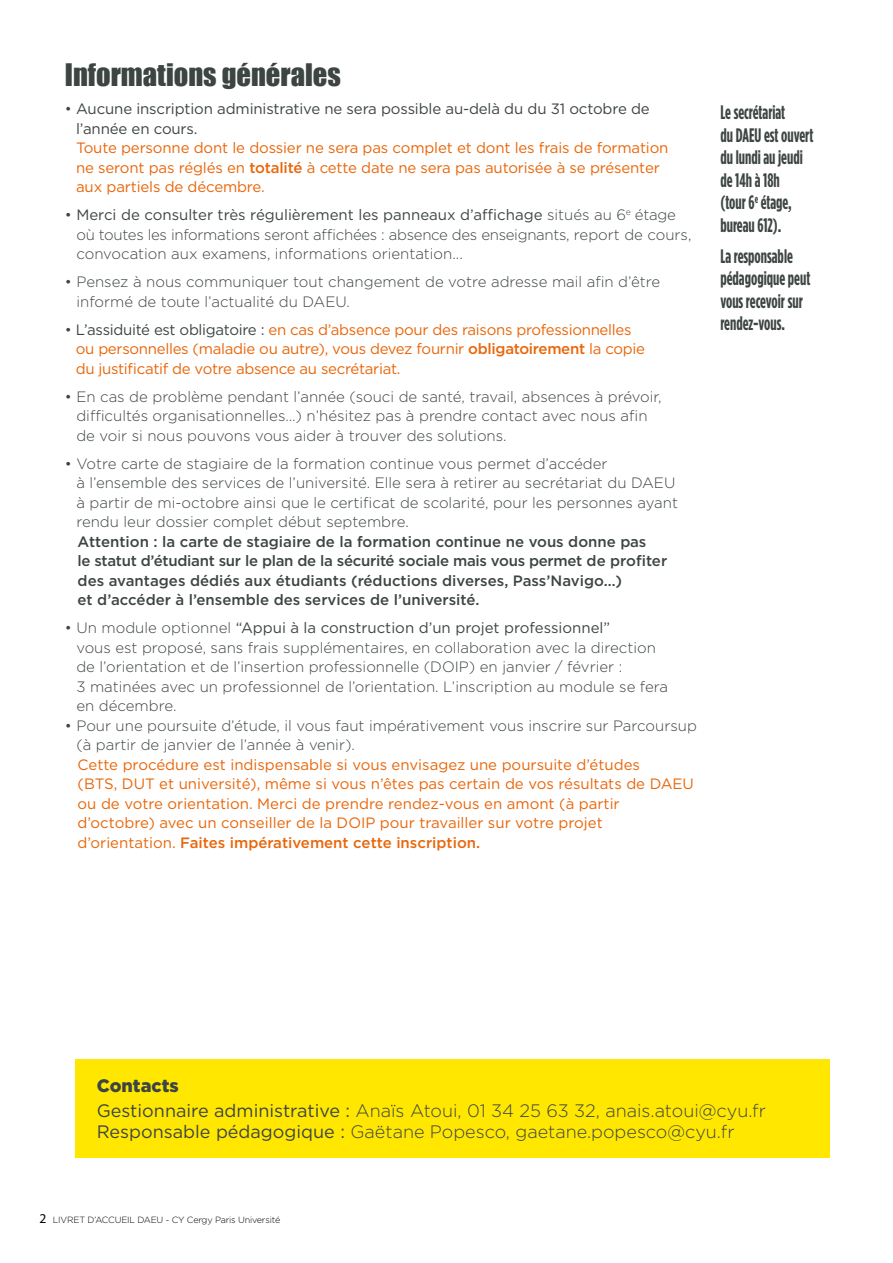
<style>
.page{position:relative;width:893px;height:1263px;background:#fff}
.page>*{position:absolute;margin:0;border:0;box-sizing:border-box;transform-origin:0 0}
.t1{font:28.5px "Impact";color:#3d4543}
.t2{font:700 19.5px/22.5px "Gotham Condensed";color:#3d4543;scale:.85 1}
.t3{font:300 18px/21px "Gotham";color:#3d4543}
.t4{font:900 18px "Gotham Pro";color:#3d4543}
.t5{font:300 15px/19.5px "Gotham";color:#3d4543}
.t6{font:15px/19.5px "Gotham";letter-spacing:-.01em;color:#e9660a}
.t7{font:500 15px/19.5px "Gotham";color:#3d4543}
.t8{font:300 15px/19.5px "Gotham";letter-spacing:-.02em;color:#3d4543}
.t9{font:15px/19.5px "Gotham";letter-spacing:-.01em;color:#3d4543}
.t10{font:300 9px "Gotham";letter-spacing:-.02em;color:#000}
.s1{font-weight:300}
.s2{font-weight:500}
.s3{font-weight:400}
.s4{font-weight:300;color:#3d4543}
.s5{color:#3d4543}
.s6{font-family:"Myriad Pro";font-weight:400;font-size:13.5px}
</style>
<div class="page">
<div style="left:75px;top:1059px;width:755px;height:98px;background:#ffe700"></div>
<h1 class="t1" style="left:65px;top:53px;width:278px">Informations générales</h1>
<p class="t9" style="left:76px;top:99px;width:575px;text-indent:-11px"><span class="s1">•</span> Aucune inscription administrative ne sera possible au-delà du du 31 octobre de l’année en cours.</p>
<p class="t6" style="left:76px;top:138px;width:594px">Toute personne dont le dossier ne sera pas complet et dont les frais de formation ne seront pas réglés en <span class="s2">totalité</span> à cette date ne sera pas autorisée à se présenter aux partiels de décembre.</p>
<p class="t8" style="left:76px;top:205px;width:617px;text-indent:-12px">• <span class="s3">Merci de consulter très régulièrement les panneaux d’affichage</span> situés au 6<sup>e</sup> étage où toutes les informations seront affichées : absence des enseignants, report de cours, convocation aux examens, informations orientation...</p>
<p class="t5" style="left:76px;top:272px;width:585px;text-indent:-12px">• Pensez à nous communiquer tout changement de votre adresse mail afin d’être informé de toute l’actualité du DAEU.</p>
<p class="t6" style="left:76px;top:319px;width:571px;text-indent:-11px"><span class="s4">•</span> <span class="s5">L’assiduité est obligatoire :</span> en cas d’absence pour des raisons professionnelles ou personnelles (maladie ou autre), vous devez fournir <span class="s2">obligatoirement</span> la copie du justificatif de votre absence au secrétariat.</p>
<p class="t5" style="left:76px;top:386px;width:587px;text-indent:-12px">• En cas de problème pendant l’année (souci de santé, travail, absences à prévoir, difficultés organisationnelles…) n’hésitez pas à prendre contact avec nous afin de voir si nous pouvons vous aider à trouver des solutions.</p>
<p class="t5" style="left:76px;top:453px;width:603px;text-indent:-12px">• Votre carte de stagiaire de la formation continue vous permet d’accéder<br>à l’ensemble des services de l’université. Elle sera à retirer au secrétariat du DAEU à partir de mi-octobre ainsi que le certificat de scolarité, pour les personnes ayant rendu leur dossier complet début septembre.</p>
<p class="t7" style="left:78px;top:532px;width:591px">Attention : la carte de stagiaire de la formation continue ne vous donne pas<br>le statut d’étudiant sur le plan de la sécurité sociale mais vous permet de profiter des avantages dédiés aux étudiants (réductions diverses, Pass’Navigo…)<br>et d’accéder à l’ensemble des services de l’université.</p>
<p class="t5" style="left:76px;top:618px;width:593px;text-indent:-12px">• Un module optionnel <span class="s3">“Appui à la construction d’un projet professionnel”<br></span>vous est proposé, sans frais supplémentaires, en collaboration avec la direction de l’orientation et de l’insertion professionnelle (DOIP) en janvier / février :<br>3 matinées avec un professionnel de l’orientation. L’inscription au module se fera en décembre.</p>
<p class="t5" style="left:76px;top:715px;width:622px;text-indent:-12px">• Pour une poursuite d’étude, il vous faut impérativement vous inscrire sur Parcoursup (à partir de janvier de l’année à venir).</p>
<p class="t6" style="left:78px;top:754px;width:618px">Cette procédure est indispensable si vous envisagez une poursuite d’études<br>(BTS, DUT et université), même si vous n’êtes pas certain de vos résultats de DAEU ou de votre orientation. Merci de prendre rendez-vous en amont (à partir d’octobre) avec un conseiller de la DOIP pour travailler sur votre projet d’orientation. <span class="s2">Faites impérativement cette inscription.</span></p>
<h2 class="t2" style="left:720px;top:101px;width:111px">Le secrétariat<br>du DAEU est ouvert du lundi au jeudi de 14h à 18h<br>(tour 6<sup>e</sup> étage, bureau 612).</h2>
<h2 class="t2" style="left:720px;top:244px;width:107px">La responsable pédagogique peut vous recevoir sur rendez-vous.</h2>
<p class="t4" style="left:97px;top:1075px;width:83px">Contacts</p>
<p class="t3" style="left:97px;top:1100px;width:671px"><span class="s3">Gestionnaire administrative :</span> Anaïs Atoui, 01 34 25 63 32, anais.atoui@cyu.fr<br><span class="s3">Responsable pédagogique :</span> Gaëtane Popesco, gaetane.popesco@cyu.fr</p>
<p class="t10" style="left:39px;top:1214px;width:242px"><span class="s6">2</span> LIVRET D’ACCUEIL DAEU - CY Cergy Paris Université</p>
</div>
